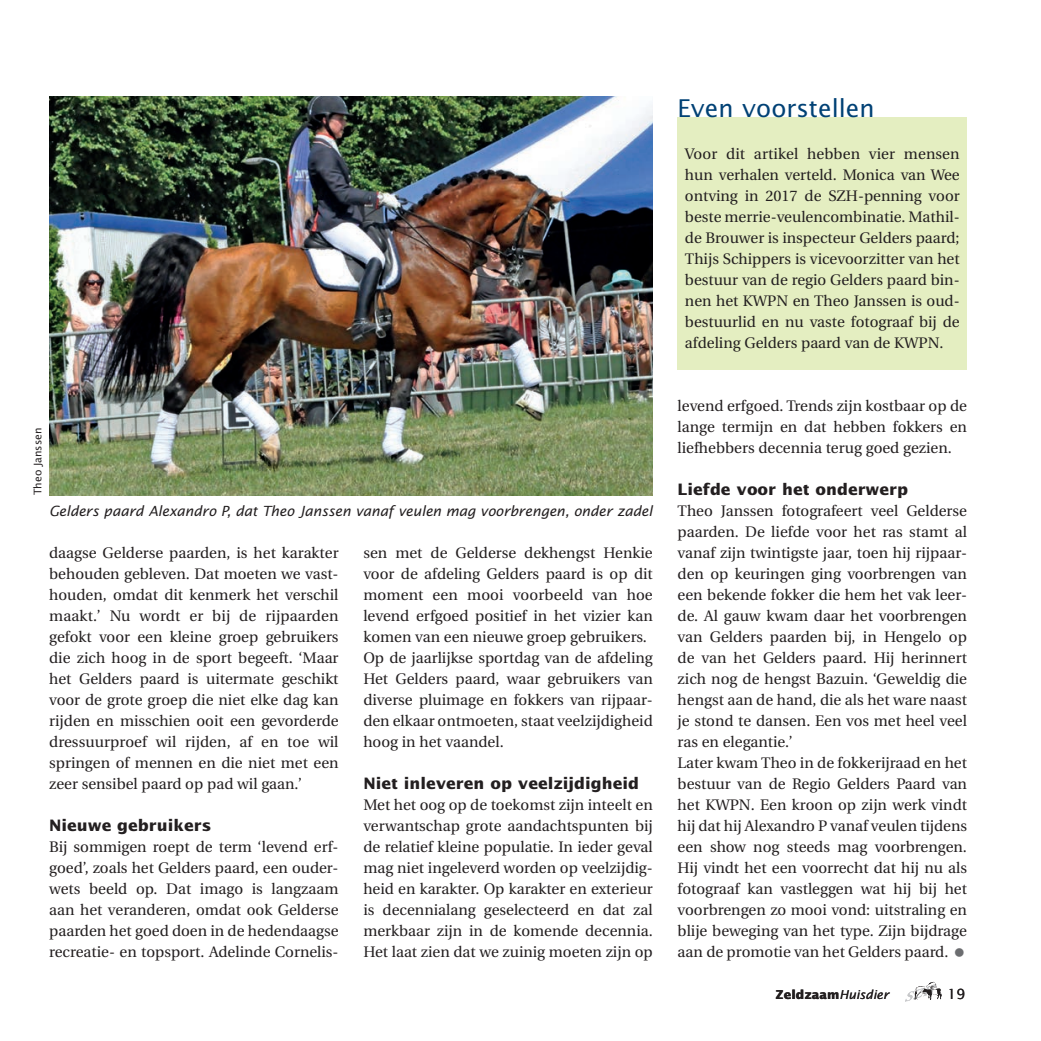
<style>
.page{position:relative;width:1041px;height:1041px;background:#fff}
.page>*{position:absolute;margin:0;border:0;box-sizing:border-box;transform-origin:0 0}
.t1{font:24.5px "Lucida Sans";color:#004175}
.t2{font:700 15.75px "Lucida Sans";color:#231f20}
.t3{font:15.22px/21px "Utopia";color:#231f20;text-align:justify}
.t4{font:italic 14px "Lucida Sans";letter-spacing:-.01em;color:#231f20}
.t5{font:14px "Lucida Sans";color:#231f20}
.t6{font:700 12.25px "Lucida Sans";color:#231f20}
.t7{font:10.5px "Lucida Sans";color:#231f20}
.s1{font-weight:400;font-style:italic}
</style>
<div class="page">
<svg style="left:905px;top:982px;width:37px;height:20px"></svg>
<img style="left:49px;top:96px;width:604px;height:399px">
<div style="left:677px;top:117px;width:290px;height:252px;background:#e4eec1"></div>
<p class="t7" style="left:31px;top:495px;width:69px;rotate:-90deg">Theo Janssen</p>
<p class="t4" style="left:49px;top:503px;width:605px">Gelders paard Alexandro P, dat Theo Janssen vanaf veulen mag voorbrengen, onder zadel</p>
<p class="t3" style="left:49px;top:543px;width:291px">daagse Gelderse paarden, is het karakter behouden gebleven. Dat moeten we vast&shy;houden, omdat dit kenmerk het verschil maakt.’ Nu wordt er bij de rijpaarden gefokt voor een kleine groep gebruikers die zich hoog in de sport begeeft. ‘Maar het Gelders paard is uitermate geschikt voor de grote groep die niet elke dag kan rijden en misschien ooit een gevorderde dressuurproef wil rijden, af en toe wil springen of mennen en die niet met een zeer sensibel paard op pad wil gaan.’</p>
<p class="t2" style="left:49px;top:816px;width:164px">Nieuwe gebruikers</p>
<p class="t3" style="left:49px;top:837px;width:291px">Bij sommigen roept de term ‘levend erf&shy;goed’, zoals het Gelders paard, een ouder&shy;wets beeld op. Dat imago is langzaam aan het veranderen, omdat ook Gelderse paarden het goed doen in de hedendaagse recreatie- en topsport. Adelinde Cornelis-</p>
<p class="t3" style="left:363px;top:543px;width:291px;text-align:left">sen met de Gelderse dekhengst Henkie voor de afdeling Gelders paard is op dit moment een mooi voorbeeld van hoe levend erfgoed positief in het vizier kan komen van een nieuwe groep gebruikers.<br>Op de jaarlijkse sportdag van de afdeling Het Gelders paard, waar gebruikers van diverse pluimage en fokkers van rijpaar&shy;den elkaar ontmoeten, staat veelzijdigheid hoog in het vaandel.</p>
<p class="t2" style="left:363px;top:774px;width:277px">Niet inleveren op veelzijdigheid</p>
<p class="t3" style="left:363px;top:795px;width:291px">Met het oog op de toekomst zijn inteelt en verwantschap grote aandachtspunten bij de relatief kleine populatie. In ieder geval mag niet ingeleverd worden op veelzijdig&shy;heid en karakter. Op karakter en exterieur is decennialang geselecteerd en dat zal merkbaar zijn in de komende decennia.<br>Het laat zien dat we zuinig moeten zijn op</p>
<h1 class="t1" style="left:677px;top:93px;width:199px">Even voorstellen</h1>
<p class="t3" style="left:685px;top:144px;width:276px">Voor dit artikel hebben vier mensen hun verhalen verteld. Monica van Wee ontving in 2017 de SZH-penning voor beste merrie-veulencombinatie. Mathil&shy;de Brouwer is inspecteur Gelders paard; Thijs Schippers is vicevoorzitter van het bestuur van de regio Gelders paard bin&shy;nen het KWPN en Theo Janssen is oud&shy;bestuurlid en nu vaste fotograaf bij de afdeling Gelders paard van de KWPN.</p>
<p class="t3" style="left:677px;top:396px;width:291px">levend erfgoed. Trends zijn kostbaar op de lange termijn en dat hebben fokkers en liefhebbers decennia terug goed gezien.</p>
<p class="t2" style="left:677px;top:480px;width:232px">Liefde voor het onderwerp</p>
<p class="t3" style="left:677px;top:501px;width:291px;text-align:left">Theo Janssen fotografeert veel Gelderse paarden. De liefde voor het ras stamt al vanaf zijn twintigste jaar, toen hij rijpaar&shy;den op keuringen ging voorbrengen van een bekende fokker die hem het vak leer&shy;de. Al gauw kwam daar het voorbrengen van Gelders paarden bij, in Hengelo op de van het Gelders paard. Hij herinnert zich nog de hengst Bazuin. ‘Geweldig die hengst aan de hand, die als het ware naast je stond te dansen. Een vos met heel veel ras en elegantie.’<br>Later kwam Theo in de fokkerijraad en het bestuur van de Regio Gelders Paard van het KWPN. Een kroon op zijn werk vindt hij dat hij Alexandro P vanaf veulen tijdens een show nog steeds mag voorbrengen.<br>Hij vindt het een voorrecht dat hij nu als fotograaf kan vastleggen wat hij bij het voorbrengen zo mooi vond: uitstraling en blije beweging van het type. Zijn bijdrage aan de promotie van het Gelders paard.</p>
<p class="t6" style="left:776px;top:987px;width:115px">Zeldzaam<span class="s1">Huisdier</span></p>
<p class="t5" style="left:947px;top:986px;width:19px">19</p>
</div>
